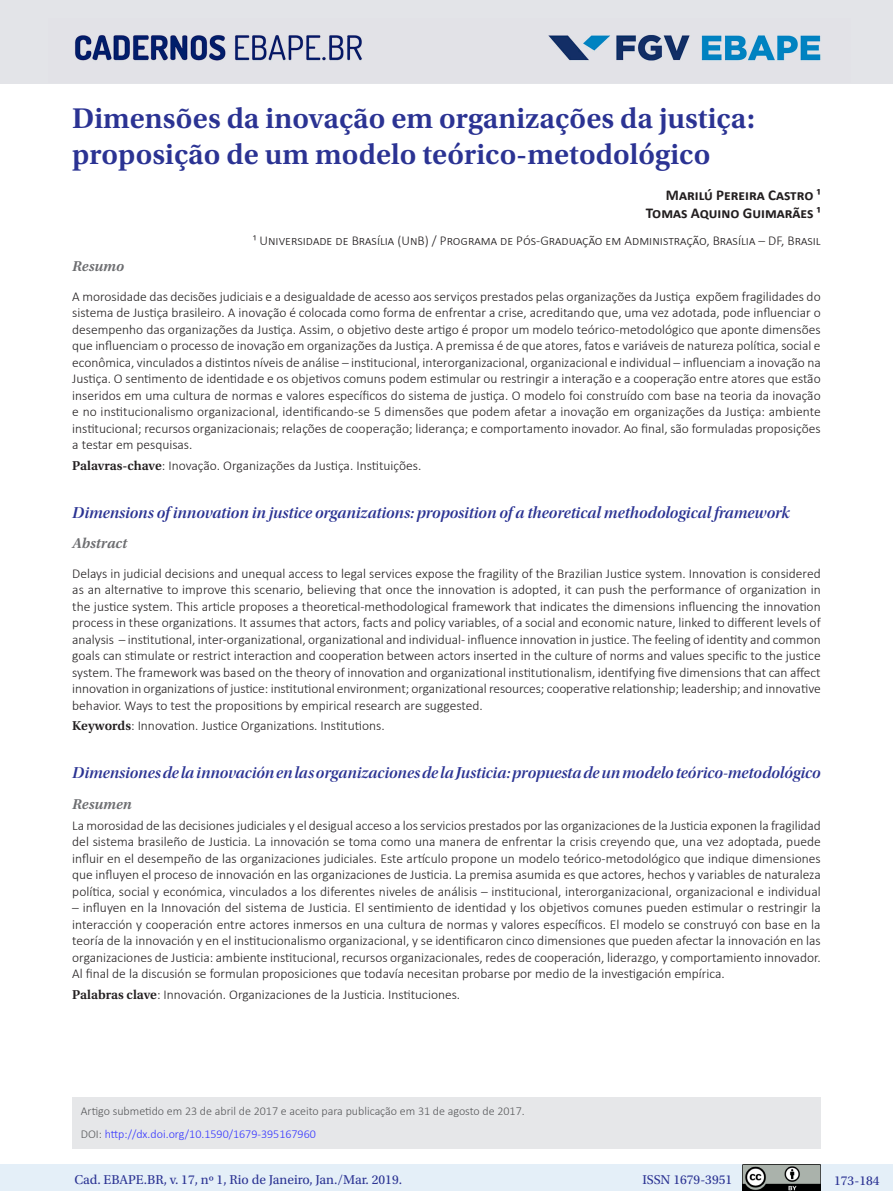
<style>
.page{position:relative;width:893px;height:1191px;background:#fff}
.page>*{position:absolute;margin:0;border:0;box-sizing:border-box;transform-origin:0 0}
._01_título_PT{font:600 30px/36px "Utopia Std";color:#2b3393}
._03_3_1_título_IN{font:16.5px "Utopia Std Semibold Disp It";color:#2b3393}
._02_autores{font:700 15px "Calibri";color:#231f20}
._03_0_titulo_resumo{font:italic 600 15px "Utopia Std";color:#6c6d70}
._03_3_2_resumo_IN{font:300 13.5px/16.5px "Calibri";color:#231f20;text-align:justify}
._03_2_2_resumo_ESP{font:300 13.5px/16.5px "Calibri";color:#231f20;text-align:justify}
._03_1_2_palavras-cha{font:300 13.5px "Calibri";color:#231f20}
._02_autores-2{font:300 13.5px "Calibri";color:#231f20}
.t1{font:13.5px "Utopia Std";color:#2b3393}
._06_3_nota_de_rodape{font:300 12px "Calibri";color:#57585a}
._06_3_nota_de_rodape-2{font:300 12px "Calibri";color:#33f}
.s1{font-family:"Utopia Std";font-weight:600}
.s2{color:#57585a}
</style>
<div class="page">
<div style="left:0;top:0;width:893px;height:84px;background:#e3e4e8"></div>
<img style="left:74px;top:34px;width:747px;height:27px">
<div style="left:0;top:1164px;width:893px;height:27px;background:#e4eff8"></div>
<img style="left:743px;top:1164px;width:78px;height:27px">
<div style="left:72px;top:1097px;width:749px;height:51px;background:#e6e7e9"></div>
<p class="_01_título_PT" style="left:72px;top:101px;width:684px">Dimensões da inovação em organizações da justiça: proposição de um modelo teórico-metodológico</p>
<p class="_02_autores" style="left:666px;top:185px;width:156px">Marilú Pereira Castro ¹</p>
<p class="_02_autores" style="left:646px;top:203px;width:176px">Tomas Aquino Guimarães ¹</p>
<p class="_02_autores-2" style="left:253px;top:232px;width:569px">¹ Universidade de Brasília (UnB) / Programa de Pós-Graduação em Administração, Brasília – DF, Brasil</p>
<p class="_03_0_titulo_resumo" style="left:72px;top:258px;width:53px">Resumo</p>
<p class="_03_3_2_resumo_IN" style="left:72px;top:288px;width:750px">A morosidade das decisões judiciais e a desigualdade de acesso aos serviços prestados pelas organizações da Justiça expõem fragilidades do sistema de Justiça brasileiro. A inovação é colocada como forma de enfrentar a crise, acreditando que, uma vez adotada, pode influenciar o desempenho das organizações da Justiça. Assim, o objetivo deste artigo é propor um modelo teórico-metodológico que aponte dimensões que influenciam o processo de inovação em organizações da Justiça. A premissa é de que atores, fatos e variáveis de natureza política, social e econômica, vinculados a distintos níveis de análise – institucional, interorganizacional, organizacional e individual – influenciam a inovação na Justiça. O sentimento de identidade e os objetivos comuns podem estimular ou restringir a interação e a cooperação entre atores que estão inseridos em uma cultura de normas e valores específicos do sistema de justiça. O modelo foi construído com base na teoria da inovação e no institucionalismo organizacional, identificando-se 5 dimensões que podem afetar a inovação em organizações da Justiça: ambiente institucional; recursos organizacionais; relações de cooperação; liderança; e comportamento inovador. Ao final, são formuladas proposições a testar em pesquisas.</p>
<p class="_03_1_2_palavras-cha" style="left:72px;top:457px;width:351px"><span class="s1">Palavras-chave</span>: Inovação. Organizações da Justiça. Instituições.</p>
<p class="_03_3_1_título_IN" style="left:72px;top:503px;width:719px">Dimensions of innovation in justice organizations: proposition of a theoretical methodological framework</p>
<p class="_03_0_titulo_resumo" style="left:72px;top:535px;width:57px">Abstract</p>
<p class="_03_3_2_resumo_IN" style="left:72px;top:565px;width:750px">Delays in judicial decisions and unequal access to legal services expose the fragility of the Brazilian Justice system. Innovation is considered as an alternative to improve this scenario, believing that once the innovation is adopted, it can push the performance of organization in the justice system. This article proposes a theoretical-methodological framework that indicates the dimensions influencing the innovation process in these organizations. It assumes that actors, facts and policy variables, of a social and economic nature, linked to different levels of analysis – institutional, inter-organizational, organizational and individual - influence innovation in justice. The feeling of identity and common goals can stimulate or restrict interaction and cooperation between actors inserted in the culture of norms and values specific to the justice system. The framework was based on the theory of innovation and organizational institutionalism, identifying five dimensions that can affect innovation in organizations of justice: institutional environment; organizational resources; cooperative relationship; leadership; and innovative behavior. Ways to test the propositions by empirical research are suggested.</p>
<p class="_03_1_2_palavras-cha" style="left:72px;top:717px;width:314px"><span class="s1">Keywords</span>: Innovation. Justice Organizations. Institutions.</p>
<p class="_03_3_1_título_IN" style="left:72px;top:764px;width:750px">Dimensiones de la innovación en las organizaciones de la Justicia: propuesta de un modelo teórico-metodológico</p>
<p class="_03_0_titulo_resumo" style="left:72px;top:795px;width:61px">Resumen</p>
<p class="_03_2_2_resumo_ESP" style="left:72px;top:817px;width:750px">La morosidad de las decisiones judiciales y el desigual acceso a los servicios prestados por las organizaciones de la Justicia exponen la fragilidad del sistema brasileño de Justicia. La innovación se toma como una manera de enfrentar la crisis creyendo que, una vez adoptada, puede influir en el desempeño de las organizaciones judiciales. Este artículo propone un modelo teórico-metodológico que indique dimensiones que influyen el proceso de innovación en las organizaciones de Justicia. La premisa asumida es que actores, hechos y variables de naturaleza política, social y económica, vinculados a los diferentes niveles de análisis – institucional, interorganizacional, organizacional e individual</p>
<p class="_03_2_2_resumo_ESP" style="left:72px;top:899px;width:750px">– influyen en la Innovación del sistema de Justicia. El sentimiento de identidad y los objetivos comunes pueden estimular o restringir la interacción y cooperación entre actores inmersos en una cultura de normas y valores específicos. El modelo se construyó con base en la teoría de la innovación y en el institucionalismo organizacional, y se identificaron cinco dimensiones que pueden afectar la innovación en las organizaciones de Justicia: ambiente institucional, recursos organizacionales, redes de cooperación, liderazgo, y comportamiento innovador.<br>Al final de la discusión se formulan proposiciones que todavía necesitan probarse por medio de la investigación empírica.</p>
<p class="_03_1_2_palavras-cha" style="left:72px;top:986px;width:389px"><span class="s1">Palabras clave</span>: Innovación. Organizaciones de la Justicia. Instituciones.</p>
<p class="_06_3_nota_de_rodape" style="left:81px;top:1103px;width:445px">Artigo submetido em 23 de abril de 2017 e aceito para publicação em 31 de agosto de 2017.</p>
<p class="_06_3_nota_de_rodape-2" style="left:81px;top:1126px;width:237px"><span class="s2">DOI:</span> http://dx.doi.org/10.1590/1679-395167960</p>
<p class="t1" style="left:74px;top:1172px;width:329px">Cad. EBAPE.BR, v. 17, nº 1, Rio de Janeiro, Jan./Mar. 2019.</p>
<p class="t1" style="left:642px;top:1172px;width:91px">ISSN 1679-3951</p>
<p class="t1" style="left:834px;top:1173px;width:47px">173-184</p>
</div>
